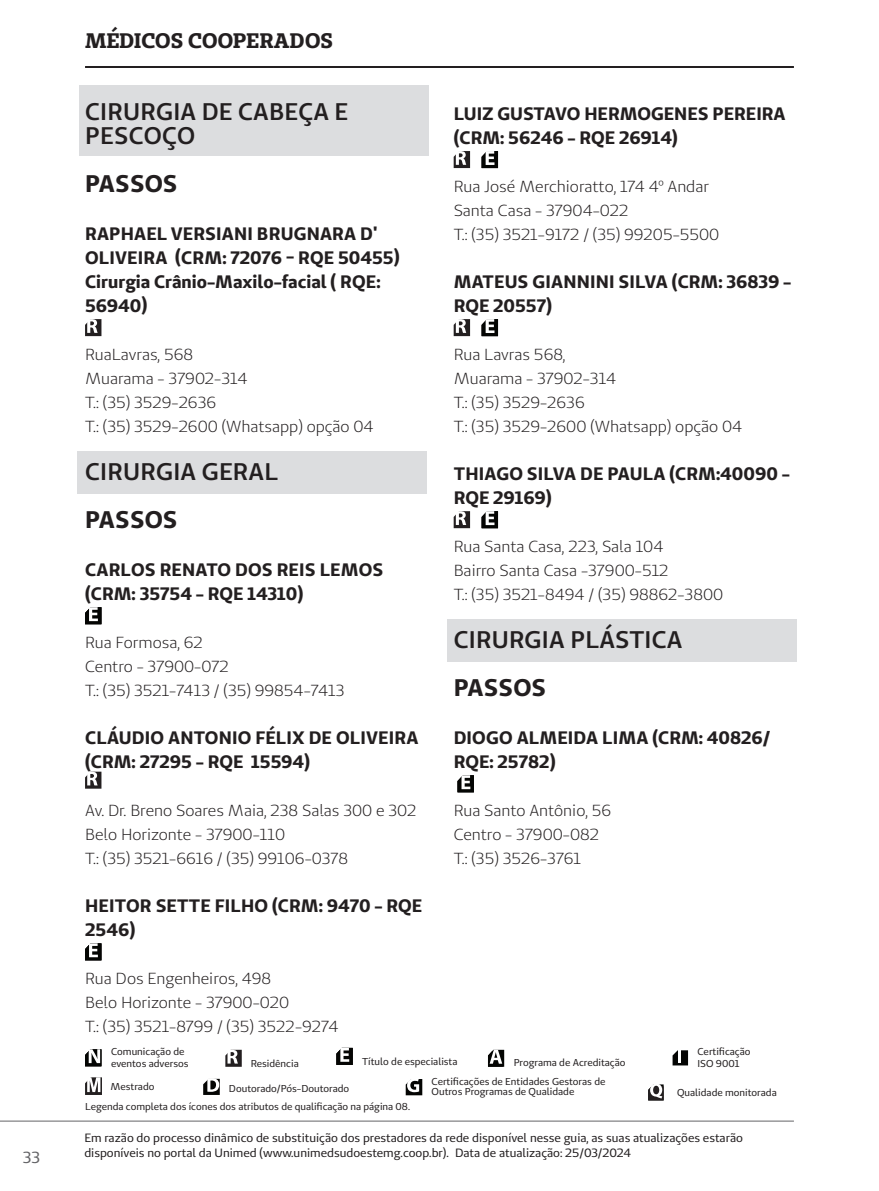
<style>
.page{position:relative;width:879px;height:1191px;background:#fff}
.page>*{position:absolute;margin:0;border:0;box-sizing:border-box;transform-origin:0 0}
.t1{font:600 24px/24px "Unimed Sans";letter-spacing:.01em;color:#231f20}
.t2{font:700 24px "Unimed Sans";letter-spacing:.01em;color:#231f20}
.t3{font:700 21px "Unimed Slab";letter-spacing:.005em;color:#231f20}
.Dados_do_Prestador{font:700 18px/24px "Unimed Sans";color:#231f20}
.Dados_do_Prestador-2{font:16px "Unimed Sans";color:#231f20}
.t4{font:16px "Unimed Sans";color:#636366}
.t5{font:12px/14.4px "Unimed Sans";color:#231f20}
.t6{font:10px/12px "Unimed Sans";color:#231f20}
</style>
<div class="page">
<svg style="left:85px;top:1049px;width:16px;height:17px"></svg>
<svg style="left:225px;top:1049px;width:17px;height:17px"></svg>
<svg style="left:336px;top:1047px;width:17px;height:18px"></svg>
<svg style="left:406px;top:1079px;width:16px;height:16px"></svg>
<svg style="left:203px;top:1078px;width:17px;height:17px"></svg>
<svg style="left:672px;top:1050px;width:16px;height:15px"></svg>
<svg style="left:85px;top:1077px;width:17px;height:18px"></svg>
<svg style="left:488px;top:1049px;width:16px;height:17px"></svg>
<svg style="left:648px;top:1084px;width:15px;height:16px"></svg>
<div style="left:79px;top:85px;width:350px;height:71px;background:#dcdddf"></div>
<div style="left:446px;top:619px;width:350px;height:43px;background:#dcdddf"></div>
<div style="left:77px;top:451px;width:350px;height:42px;background:#dcdddf"></div>
<hr style="left:85px;top:66px;width:709px;height:2px;background:#231f20">
<svg style="left:85px;top:319px;width:16px;height:17px"></svg>
<svg style="left:85px;top:607px;width:16px;height:17px"></svg>
<svg style="left:85px;top:771px;width:16px;height:17px"></svg>
<svg style="left:85px;top:943px;width:16px;height:17px"></svg>
<svg style="left:454px;top:151px;width:16px;height:17px"></svg>
<svg style="left:482px;top:151px;width:16px;height:17px"></svg>
<svg style="left:454px;top:319px;width:16px;height:17px"></svg>
<svg style="left:482px;top:319px;width:16px;height:17px"></svg>
<svg style="left:454px;top:511px;width:16px;height:17px"></svg>
<svg style="left:482px;top:511px;width:16px;height:17px"></svg>
<svg style="left:457px;top:775px;width:17px;height:17px"></svg>
<hr style="left:0;top:1120px;width:794px;height:1px;background:#636366">
<p class="t4" style="left:23px;top:1146px;width:19px">33</p>
<p class="t3" style="left:85px;top:27px;width:249px">MÉDICOS COOPERADOS</p>
<p class="t1" style="left:85px;top:99px;width:265px">CIRURGIA DE CABEÇA E<br>PESCOÇO</p>
<p class="t2" style="left:85px;top:168px;width:94px">PASSOS</p>
<p class="Dados_do_Prestador" style="left:85px;top:221px;width:316px">RAPHAEL VERSIANI BRUGNARA D'<br>OLIVEIRA (CRM: 72076 - RQE 50455)<br>Cirurgia Crânio-Maxilo-facial ( RQE:<br>56940)</p>
<p class="Dados_do_Prestador-2" style="left:85px;top:344px;width:110px">RuaLavras, 568</p>
<p class="Dados_do_Prestador-2" style="left:85px;top:368px;width:164px">Muarama - 37902-314</p>
<p class="Dados_do_Prestador-2" style="left:85px;top:392px;width:133px">T.: (35) 3529-2636</p>
<p class="Dados_do_Prestador-2" style="left:85px;top:416px;width:290px">T.: (35) 3529-2600 (Whatsapp) opção 04</p>
<p class="t1" style="left:85px;top:459px;width:195px">CIRURGIA GERAL</p>
<p class="t2" style="left:85px;top:504px;width:94px">PASSOS</p>
<p class="Dados_do_Prestador" style="left:85px;top:557px;width:300px">CARLOS RENATO DOS REIS LEMOS</p>
<p class="Dados_do_Prestador" style="left:85px;top:581px;width:220px">(CRM: 35754 - RQE 14310)</p>
<p class="Dados_do_Prestador-2" style="left:85px;top:632px;width:119px">Rua Formosa, 62</p>
<p class="Dados_do_Prestador-2" style="left:85px;top:656px;width:145px">Centro - 37900-072</p>
<p class="Dados_do_Prestador-2" style="left:85px;top:680px;width:261px">T.: (35) 3521-7413 / (35) 99854-7413</p>
<p class="Dados_do_Prestador" style="left:85px;top:725px;width:335px">CLÁUDIO ANTONIO FÉLIX DE OLIVEIRA</p>
<p class="Dados_do_Prestador" style="left:85px;top:749px;width:227px">(CRM: 27295 - RQE 15594)</p>
<p class="Dados_do_Prestador-2" style="left:85px;top:800px;width:333px">Av. Dr. Breno Soares Maia, 238 Salas 300 e 302</p>
<p class="Dados_do_Prestador-2" style="left:85px;top:824px;width:202px">Belo Horizonte - 37900-110</p>
<p class="Dados_do_Prestador-2" style="left:85px;top:848px;width:264px">T.: (35) 3521-6616 / (35) 99106-0378</p>
<p class="Dados_do_Prestador" style="left:85px;top:893px;width:339px">HEITOR SETTE FILHO (CRM: 9470 - RQE<br>2546)</p>
<p class="Dados_do_Prestador-2" style="left:85px;top:968px;width:188px">Rua Dos Engenheiros, 498</p>
<p class="Dados_do_Prestador-2" style="left:85px;top:992px;width:205px">Belo Horizonte - 37900-020</p>
<p class="Dados_do_Prestador-2" style="left:85px;top:1016px;width:255px">T.: (35) 3521-8799 / (35) 3522-9274</p>
<p class="Dados_do_Prestador" style="left:454px;top:101px;width:333px">LUIZ GUSTAVO HERMOGENES PEREIRA</p>
<p class="Dados_do_Prestador" style="left:454px;top:125px;width:226px">(CRM: 56246 - RQE 26914)</p>
<p class="Dados_do_Prestador-2" style="left:454px;top:176px;width:257px">Rua José Merchioratto, 174 4º Andar</p>
<p class="Dados_do_Prestador-2" style="left:454px;top:200px;width:176px">Santa Casa - 37904-022</p>
<p class="Dados_do_Prestador-2" style="left:454px;top:224px;width:267px">T.: (35) 3521-9172 / (35) 99205-5500</p>
<p class="Dados_do_Prestador" style="left:454px;top:269px;width:339px">MATEUS GIANNINI SILVA (CRM: 36839 -<br>RQE 20557)</p>
<p class="Dados_do_Prestador-2" style="left:454px;top:344px;width:113px">Rua Lavras 568,</p>
<p class="Dados_do_Prestador-2" style="left:454px;top:368px;width:164px">Muarama - 37902-314</p>
<p class="Dados_do_Prestador-2" style="left:454px;top:392px;width:133px">T.: (35) 3529-2636</p>
<p class="Dados_do_Prestador-2" style="left:454px;top:416px;width:290px">T.: (35) 3529-2600 (Whatsapp) opção 04</p>
<p class="Dados_do_Prestador" style="left:454px;top:461px;width:338px">THIAGO SILVA DE PAULA (CRM:40090 -<br>RQE 29169)</p>
<p class="Dados_do_Prestador-2" style="left:454px;top:536px;width:211px">Rua Santa Casa, 223, Sala 104</p>
<p class="Dados_do_Prestador-2" style="left:454px;top:560px;width:216px">Bairro Santa Casa -37900-512</p>
<p class="Dados_do_Prestador-2" style="left:454px;top:584px;width:271px">T.: (35) 3521-8494 / (35) 98862-3800</p>
<p class="t1" style="left:454px;top:627px;width:230px">CIRURGIA PLÁSTICA</p>
<p class="t2" style="left:454px;top:672px;width:94px">PASSOS</p>
<p class="Dados_do_Prestador" style="left:454px;top:725px;width:318px">DIOGO ALMEIDA LIMA (CRM: 40826/<br>RQE: 25782)</p>
<p class="Dados_do_Prestador-2" style="left:454px;top:800px;width:159px">Rua Santo Antônio, 56</p>
<p class="Dados_do_Prestador-2" style="left:454px;top:824px;width:147px">Centro - 37900-082</p>
<p class="Dados_do_Prestador-2" style="left:454px;top:848px;width:129px">T.: (35) 3526-3761</p>
<p class="t6" style="left:697px;top:1045px;width:54px">Certificação</p>
<p class="t6" style="left:111px;top:1045px;width:79px">Comunicação de eventos adversos</p>
<p class="t6" style="left:251px;top:1057px;width:50px">Residência</p>
<p class="t6" style="left:362px;top:1055px;width:97px">Título de especialista</p>
<p class="t6" style="left:229px;top:1082px;width:122px">Doutorado/Pós-Doutorado</p>
<p class="t6" style="left:431px;top:1076px;width:175px;line-height:10px">Certificações de Entidades Gestoras de<br>Outros Programas de Qualidade</p>
<p class="t6" style="left:514px;top:1056px;width:113px">Programa de Acreditação</p>
<p class="t6" style="left:697px;top:1057px;width:44px">ISO 9001</p>
<p class="t6" style="left:677px;top:1086px;width:101px">Qualidade monitorada</p>
<p class="t5" style="left:84px;top:1130px;width:660px">Em razão do processo dinâmico de substituição dos prestadores da rede disponível nesse guia, as suas atualizações estarão disponíveis no portal da Unimed (www.unimedsudoestemg.coop.br). Data de atualização: 25/03/2024</p>
<p class="t6" style="left:111px;top:1080px;width:45px">Mestrado</p>
<p class="t6" style="left:85px;top:1100px;width:326px">Legenda completa dos ícones dos atributos de qualificação na página 08.</p>
</div>
